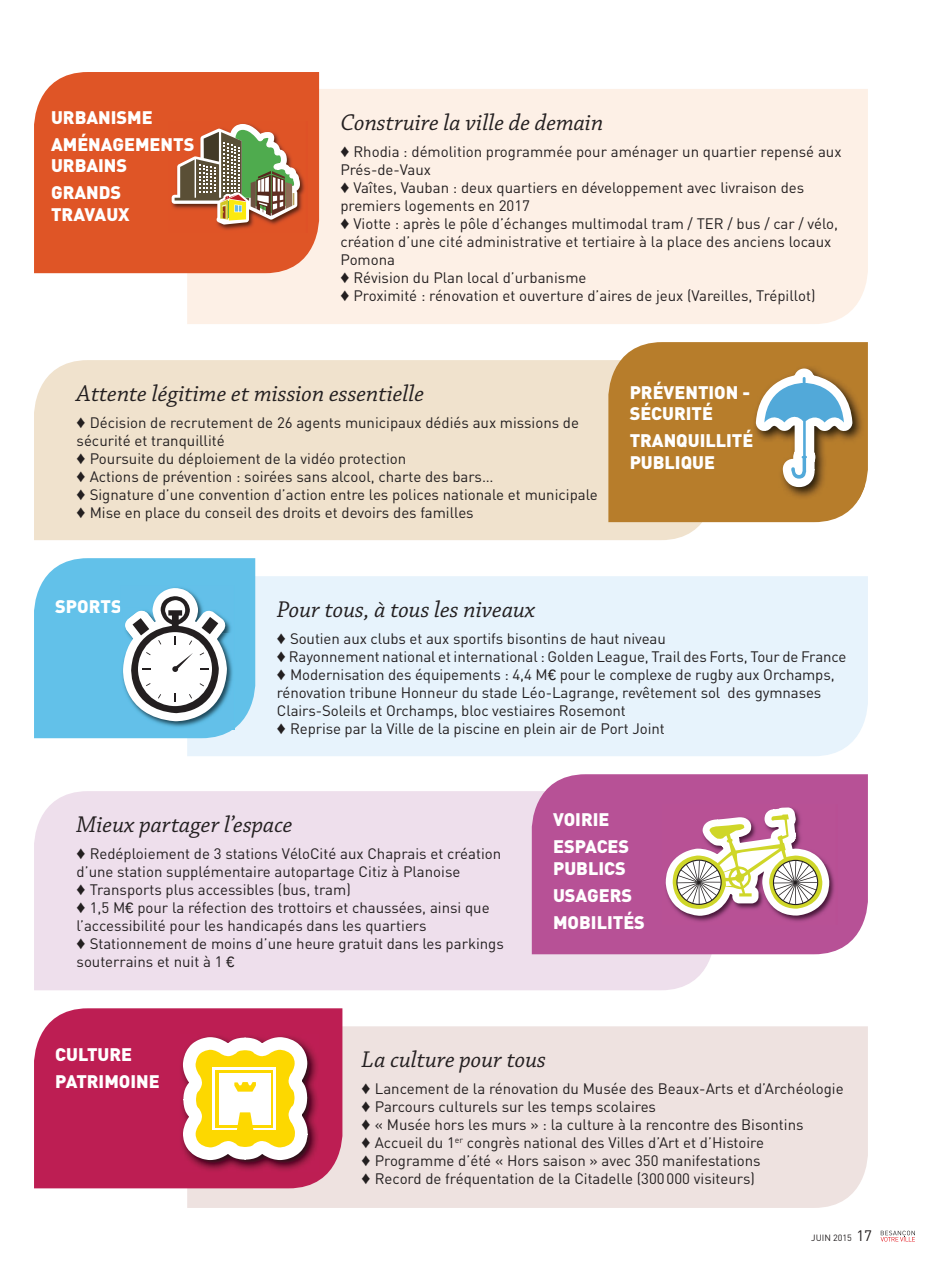
<style>
.page{position:relative;width:936px;height:1276px;background:#fff}
.page>*{position:absolute;margin:0;border:0;box-sizing:border-box;transform-origin:0 0}
.t1{font:italic 24px "Chaparral Pro";color:#231f20}
.t2{font:900 18px/27px "DIN";color:#fff}
.t3{font:15px/18px "DIN";color:#231f20}
.t4{font:9px "DIN";color:#231f20}
.s1{font-family:"Liberation Sans"}
.s2{font-size:15px}
</style>
<div class="page">
<svg style="left:880px;top:1230px;width:34px;height:11px"></svg>
<div style="left:34px;top:791px;width:680px;height:199px;background:#eedfec"></div>
<div style="left:531px;top:774px;width:336px;height:180px;background:#b75196"></div>
<img style="left:662px;top:804px;width:175px;height:120px">
<svg style="left:665px;top:807px;width:164px;height:108px"></svg>
<div style="left:187px;top:89px;width:680px;height:235px;background:#fdf0e6"></div>
<div style="left:34px;top:72px;width:285px;height:201px;background:#df5526"></div>
<img style="left:169px;top:121px;width:138px;height:111px">
<svg style="left:172px;top:124px;width:128px;height:101px"></svg>
<div style="left:187px;top:1026px;width:680px;height:182px;background:#eee2e0"></div>
<div style="left:187px;top:576px;width:680px;height:180px;background:#e7f3fc"></div>
<div style="left:34px;top:360px;width:680px;height:180px;background:#f0e2cd"></div>
<div style="left:34px;top:1008px;width:308px;height:180px;background:#bd1e53"></div>
<svg style="left:608px;top:342px;width:259px;height:180px;background:#b58947"></svg>
<svg style="left:34px;top:558px;width:221px;height:180px"></svg>
<img style="left:179px;top:1033px;width:141px;height:139px">
<svg style="left:183px;top:1037px;width:124px;height:123px"></svg>
<svg style="left:341px;top:146px;width:12px;height:12px"></svg>
<svg style="left:341px;top:182px;width:12px;height:12px"></svg>
<svg style="left:341px;top:218px;width:12px;height:12px"></svg>
<svg style="left:341px;top:272px;width:12px;height:12px"></svg>
<svg style="left:341px;top:290px;width:12px;height:12px"></svg>
<svg style="left:77px;top:417px;width:13px;height:12px"></svg>
<svg style="left:77px;top:453px;width:13px;height:12px"></svg>
<svg style="left:77px;top:471px;width:13px;height:12px"></svg>
<svg style="left:77px;top:489px;width:13px;height:12px"></svg>
<svg style="left:77px;top:507px;width:13px;height:12px"></svg>
<svg style="left:277px;top:633px;width:13px;height:12px"></svg>
<svg style="left:277px;top:651px;width:13px;height:12px"></svg>
<svg style="left:277px;top:669px;width:13px;height:12px"></svg>
<svg style="left:277px;top:723px;width:13px;height:12px"></svg>
<svg style="left:77px;top:848px;width:13px;height:12px"></svg>
<svg style="left:77px;top:884px;width:13px;height:12px"></svg>
<svg style="left:77px;top:902px;width:13px;height:12px"></svg>
<svg style="left:77px;top:938px;width:13px;height:12px"></svg>
<svg style="left:362px;top:1083px;width:13px;height:12px"></svg>
<svg style="left:362px;top:1101px;width:13px;height:12px"></svg>
<svg style="left:362px;top:1119px;width:13px;height:12px"></svg>
<svg style="left:362px;top:1137px;width:13px;height:12px"></svg>
<svg style="left:362px;top:1155px;width:13px;height:12px"></svg>
<svg style="left:362px;top:1173px;width:13px;height:12px"></svg>
<p class="t2" style="left:51px;top:105px;width:145px">URBANISME<br>AMÉNAGEMENTS</p>
<p class="t2" style="left:51px;top:154px;width:78px">URBAINS<br>GRANDS</p>
<p class="t2" style="left:51px;top:202px;width:80px">TRAVAUX</p>
<h1 class="t1" style="left:340px;top:113px;width:264px">Construire la ville de demain</h1>
<p class="t3" style="left:353px;top:144px;width:489px">Rhodia : démolition programmée pour aménager un quartier repensé aux</p>
<p class="t3" style="left:340px;top:162px;width:92px">Prés-de-Vaux</p>
<p class="t3" style="left:353px;top:180px;width:452px">Vaîtes, Vauban : deux quartiers en développement avec livraison des</p>
<p class="t3" style="left:340px;top:198px;width:191px">premiers logements en 2017</p>
<p class="t3" style="left:353px;top:216px;width:486px">Viotte : après le pôle d’échanges multimodal tram / TER / bus / car / vélo,</p>
<p class="t3" style="left:340px;top:234px;width:492px">création d’une cité administrative et tertiaire à la place des anciens locaux</p>
<p class="t3" style="left:340px;top:252px;width:56px">Pomona</p>
<p class="t3" style="left:353px;top:270px;width:234px">Révision du Plan local d’urbanisme</p>
<p class="t3" style="left:353px;top:288px;width:463px">Proximité : rénovation et ouverture d’aires de jeux (Vareilles, Trépillot)</p>
<h1 class="t1" style="left:77px;top:384px;width:349px">Attente légitime et mission essentielle</h1>
<p class="t3" style="left:90px;top:415px;width:491px">Décision de recrutement de 26 agents municipaux dédiés aux missions de</p>
<p class="t3" style="left:77px;top:433px;width:150px">sécurité et tranquillité</p>
<p class="t3" style="left:90px;top:451px;width:318px">Poursuite du déploiement de la vidéo protection</p>
<p class="t3" style="left:90px;top:469px;width:405px">Actions de prévention : soirées sans alcool, charte des bars…</p>
<p class="t3" style="left:90px;top:487px;width:509px">Signature d’une convention d’action entre les polices nationale et municipale</p>
<p class="t3" style="left:90px;top:505px;width:385px">Mise en place du conseil des droits et devoirs des familles</p>
<p class="t2" style="left:629px;top:382px;width:122px;line-height:21.6px">PRÉVENTION -<br>SÉCURITÉ</p>
<p class="t2" style="left:629px;top:431px;width:125px;line-height:21.6px">TRANQUILLITÉ<br>PUBLIQUE</p>
<p class="t2" style="left:55px;top:594px;width:68px">SPORTS</p>
<h1 class="t1" style="left:277px;top:600px;width:260px">Pour tous, à tous les niveaux</h1>
<p class="t3" style="left:290px;top:631px;width:377px">Soutien aux clubs et aux sportifs bisontins de haut niveau</p>
<p class="t3" style="left:289px;top:649px;width:559px">Rayonnement national et international : Golden League, Trail des Forts, Tour de France</p>
<p class="t3" style="left:290px;top:667px;width:546px">Modernisation des équipements : 4,4 M<span class="s1">€</span> pour le complexe de rugby aux Orchamps,</p>
<p class="t3" style="left:277px;top:685px;width:546px">rénovation tribune Honneur du stade Léo-Lagrange, revêtement sol des gymnases</p>
<p class="t3" style="left:277px;top:703px;width:350px">Clairs-Soleils et Orchamps, bloc vestiaires Rosemont</p>
<p class="t3" style="left:290px;top:721px;width:376px">Reprise par la Ville de la piscine en plein air de Port Joint</p>
<h1 class="t1" style="left:77px;top:815px;width:217px">Mieux partager l’espace</h1>
<p class="t3" style="left:90px;top:846px;width:413px">Redéploiement de 3 stations VéloCité aux Chaprais et création</p>
<p class="t3" style="left:77px;top:864px;width:385px">d’une station supplémentaire autopartage Citiz à Planoise</p>
<p class="t3" style="left:90px;top:882px;width:262px">Transports plus accessibles (bus, tram)</p>
<p class="t3" style="left:90px;top:900px;width:401px">1,5 M<span class="s1">€</span> pour la réfection des trottoirs et chaussées, ainsi que</p>
<p class="t3" style="left:77px;top:918px;width:351px">l’accessibilité pour les handicapés dans les quartiers</p>
<p class="t3" style="left:90px;top:936px;width:415px">Stationnement de moins d’une heure gratuit dans les parkings</p>
<p class="t3" style="left:77px;top:954px;width:159px">souterrains et nuit à 1 <span class="s1">€</span></p>
<p class="t2" style="left:553px;top:807px;width:78px">VOIRIE<br>ESPACES</p>
<p class="t2" style="left:553px;top:856px;width:93px">PUBLICS<br>USAGERS<br>MOBILITÉS</p>
<p class="t2" style="left:55px;top:1042px;width:106px">CULTURE<br>PATRIMOINE</p>
<h1 class="t1" style="left:361px;top:1050px;width:186px">La culture pour tous</h1>
<p class="t3" style="left:375px;top:1081px;width:470px">Lancement de la rénovation du Musée des Beaux-Arts et d’Archéologie Parcours culturels sur les temps scolaires<br>« Musée hors les murs » : la culture à la rencontre des Bisontins Accueil du 1<sup>er</sup> congrès national des Villes d’Art et d’Histoire Programme d’été « Hors saison » avec 350 manifestations<br>Record de fréquentation de la Citadelle (300 000 visiteurs)</p>
<p class="t4" style="left:811px;top:1235px;width:62px">JUIN 2015 <span class="s2">17</span></p>
</div>
